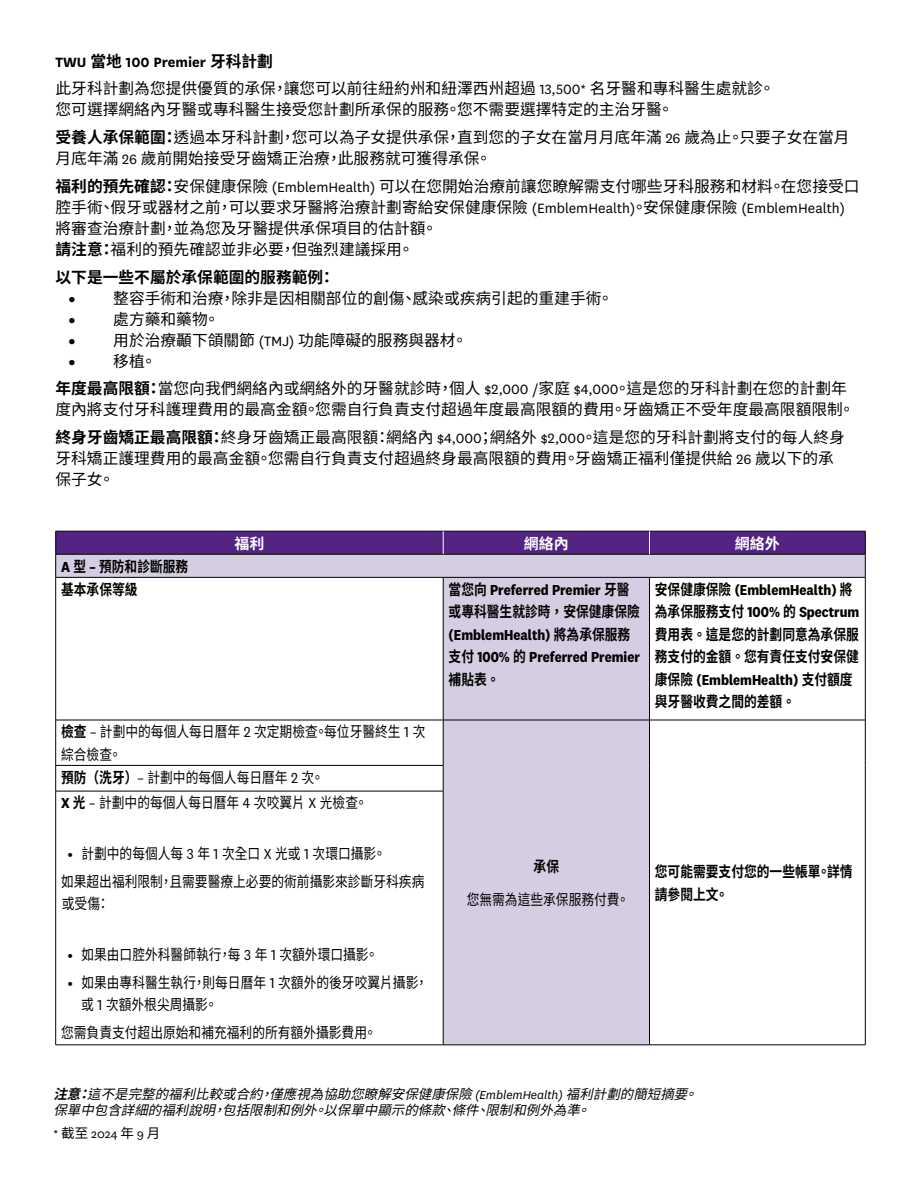
<style>
.page{position:relative;width:918px;height:1188px;background:#fff}
.page>*{position:absolute;margin:0;border:0;box-sizing:border-box;transform-origin:0 0}
.t1{font:15.75px/21px "Noto Sans CJ Ktc";color:#000}
.t2{font:700 15.75px "National";color:#000}
.t3{font:700 15.75px "Noto Sans CJ Ktc";color:#000}
.t4{font:900 15.75px "National";color:#000}
.t5{font:15px/22.5px "Noto Sans CJ Ktc";color:#000;scale:.85 1}
.t6{font:700 15px/22.5px "National 2 Narrow";color:#000}
.t7{font:700 15px/22.5px "Noto Sans CJ Ktc";color:#000;scale:.85 1}
.t8{font:700 15px "Noto Sans CJ Ktc";color:#fff}
.t9{font:italic 13.5px/16.2px "Noto Sans CJ Ktc";color:#000}
.t10{font:13.5px "National";color:#000}
.s1{font-family:"Noto Sans CJ Ktc"}
.s2{font-family:"National"}
.s3{font-weight:700}
.s4{font-family:"National 2 Narrow"}
.s5{font-family:"National 2 Narrow";font-weight:700}
</style>
<div class="page">
<svg style="left:56px;top:578px;width:809px;height:142px"></svg>
<svg style="left:56px;top:721px;width:809px;height:324px"></svg>
<hr style="left:56px;top:577px;width:387px;height:1px;background:#000">
<hr style="left:55px;top:578px;width:1px;height:142px;background:#000">
<hr style="left:443px;top:577px;width:207px;height:1px;background:#000">
<hr style="left:443px;top:578px;width:1px;height:142px;background:#000">
<hr style="left:650px;top:577px;width:216px;height:1px;background:#000">
<hr style="left:649px;top:578px;width:1px;height:142px;background:#000">
<hr style="left:865px;top:578px;width:1px;height:142px;background:#000">
<hr style="left:56px;top:720px;width:387px;height:1px;background:#000">
<hr style="left:55px;top:720px;width:1px;height:45px;background:#000">
<hr style="left:443px;top:720px;width:207px;height:1px;background:#000">
<hr style="left:443px;top:720px;width:1px;height:45px;background:#000">
<hr style="left:650px;top:720px;width:216px;height:1px;background:#000">
<hr style="left:649px;top:720px;width:1px;height:45px;background:#000">
<hr style="left:865px;top:720px;width:1px;height:45px;background:#000">
<svg style="left:649px;top:765px;width:1px;height:26px"></svg>
<svg style="left:865px;top:765px;width:1px;height:26px"></svg>
<hr style="left:649px;top:791px;width:1px;height:254px;background:#000">
<hr style="left:865px;top:791px;width:1px;height:254px;background:#000">
<hr style="left:56px;top:765px;width:387px;height:1px;background:#000">
<svg style="left:55px;top:766px;width:1px;height:25px"></svg>
<svg style="left:443px;top:766px;width:1px;height:25px"></svg>
<hr style="left:56px;top:791px;width:387px;height:1px;background:#000">
<hr style="left:55px;top:791px;width:1px;height:254px;background:#000">
<hr style="left:443px;top:791px;width:1px;height:254px;background:#000">
<hr style="left:56px;top:1045px;width:387px;height:1px;background:#000">
<hr style="left:443px;top:1045px;width:207px;height:1px;background:#000">
<hr style="left:650px;top:1045px;width:216px;height:1px;background:#000">
<svg style="left:55px;top:531px;width:811px;height:46px;background:#8d73aa"></svg>
<p class="t2" style="left:56px;top:51px;width:219px">TWU <span class="s1">當地</span> 100 Premier <span class="s1">牙科計劃</span></p>
<p class="t1" style="left:56px;top:78px;width:721px">此牙科計劃為您提供優質的承保，讓您可以前往紐約州和紐澤西州超過 <span class="s2">13,500*</span> 名牙醫和專科醫生處就診。您可選擇網絡內牙醫或專科醫生接受您計劃所承保的服務。您不需要選擇特定的主治牙醫。</p>
<p class="t1" style="left:56px;top:127px;width:796px"><span class="s3">受養人承保範圍：</span>透過本牙科計劃，您可以為子女提供承保，直到您的子女在當月月底年滿 <span class="s2">26</span> 歲為止。只要子女在當月月底年滿 <span class="s2">26</span> 歲前開始接受牙齒矯正治療，此服務就可獲得承保。</p>
<p class="t1" style="left:56px;top:176px;width:806px"><span class="s3">福利的預先確認：</span>安保健康保險 <span class="s2">(EmblemHealth)</span> 可以在您開始治療前讓您瞭解需支付哪些牙科服務和材料。在您接受口腔手術、假牙或器材之前，可以要求牙醫將治療計劃寄給安保健康保險 <span class="s2">(EmblemHealth)</span>。安保健康保險 <span class="s2">(EmblemHealth)</span>將審查治療計劃，並為您及牙醫提供承保項目的估計額。<br><span class="s3">請注意：</span>福利的預先確認並非必要，但強烈建議採用。</p>
<p class="t3" style="left:56px;top:268px;width:281px">以下是一些不屬於承保範圍的服務範例：</p>
<p class="t4" style="left:69px;top:288px;width:8px">•</p>
<p class="t1" style="left:113px;top:288px;width:502px">整容手術和治療，除非是因相關部位的創傷、感染或疾病引起的重建手術。</p>
<p class="t4" style="left:69px;top:309px;width:8px">•</p>
<p class="t1" style="left:113px;top:309px;width:108px">處方藥和藥物。</p>
<p class="t4" style="left:69px;top:330px;width:8px">•</p>
<p class="t1" style="left:113px;top:330px;width:356px">用於治療顳下頜關節 <span class="s2">(TMJ)</span> 功能障礙的服務與器材。</p>
<p class="t4" style="left:69px;top:351px;width:8px">•</p>
<p class="t1" style="left:55px;top:347px;width:793px;line-height:27.8px;text-indent:58px">移植。<br><span class="s3">年度最高限額：</span>當您向我們網絡內或網絡外的牙醫就診時，個人 <span class="s2">$2,000 /</span>家庭 <span class="s2">$4,000</span>。這是您的牙科計劃在您的計劃年</p>
<p class="t1" style="left:55px;top:396px;width:801px;line-height:27.8px">度內將支付牙科護理費用的最高金額。您需自行負責支付超過年度最高限額的費用。牙齒矯正不受年度最高限額限制。<span class="s3">終身牙齒矯正最高限額：</span>終身牙齒矯正最高限額：網絡內 <span class="s2">$4,000</span>；網絡外 <span class="s2">$2,000</span>。這是您的牙科計劃將支付的每人終身</p>
<p class="t1" style="left:55px;top:448px;width:780px">牙科矯正護理費用的最高金額。您需自行負責支付超過終身最高限額的費用。牙齒矯正福利僅提供給 <span class="s2">26</span> 歲以下的承保子女。</p>
<p class="t7" style="left:61px;top:555px;width:151px;line-height:23px"><span class="s4">A</span> 型 <span class="s4">–</span> 預防和診斷服務基本承保等級</p>
<p class="t8" style="left:234px;top:535px;width:31px">福利</p>
<p class="t8" style="left:524px;top:535px;width:46px">網絡內</p>
<p class="t8" style="left:735px;top:535px;width:47px">網絡外</p>
<p class="t6" style="left:449px;top:578px;width:182px"><span class="s1">當您向</span> Preferred Premier <span class="s1">牙醫</span></p>
<p class="t7" style="left:449px;top:601px;width:226px">或專科醫生就診時，安保健康保險</p>
<p class="t6" style="left:449px;top:623px;width:193px">(EmblemHealth) <span class="s1">將為承保服務支付</span> 100% <span class="s1">的</span> Preferred Premier</p>
<p class="t7" style="left:449px;top:668px;width:61px">補貼表。</p>
<p class="t6" style="left:655px;top:578px;width:206px"><span class="s1">安保健康保險</span> (EmblemHealth) <span class="s1">將為承保服務支付</span> 100% <span class="s1">的</span> Spectrum</p>
<p class="t7" style="left:655px;top:623px;width:241px">費用表。這是您的計劃同意為承保服務支付的金額。您有責任支付安保健</p>
<p class="t6" style="left:655px;top:668px;width:199px"><span class="s1">康保險</span> (EmblemHealth) <span class="s1">支付額度</span></p>
<p class="t7" style="left:655px;top:691px;width:166px">與牙醫收費之間的差額。</p>
<p class="t5" style="left:61px;top:721px;width:430px"><span class="s3">檢查</span> <span class="s4">–</span> 計劃中的每個人每日曆年 <span class="s4">2</span> 次定期檢查。每位牙醫終生 <span class="s4">1</span> 次綜合檢查。</p>
<p class="t5" style="left:61px;top:765px;width:362px;line-height:25.7px"><span class="s3">預防（洗牙）</span><span class="s4">–</span> 計劃中的每個人每日曆年 <span class="s4">2</span> 次。<br><span class="s5">X</span> <span class="s3">光</span> <span class="s4">–</span> 計劃中的每個人每日曆年 <span class="s4">4</span> 次咬翼片 <span class="s4">X</span> 光檢查。</p>
<p class="t5" style="left:61px;top:840px;width:429px;line-height:27.9px;text-indent:7px"><span class="s4">•</span> 計劃中的每個人每 <span class="s4">3</span> 年 <span class="s4">1</span> 次全口 <span class="s4">X</span> 光或 <span class="s4">1</span> 次環口攝影。<br>如果超出福利限制，且需要醫療上必要的術前攝影來診斷牙科疾病</p>
<p class="t5" style="left:62px;top:893px;width:58px">或受傷：</p>
<p class="t5" style="left:68px;top:943px;width:367px"><span class="s4">•</span> 如果由口腔外科醫師執行，每 <span class="s4">3</span> 年 <span class="s4">1</span> 次額外環口攝影。</p>
<p class="t5" style="left:81px;top:971px;width:409px;text-indent:-13px"><span class="s4">•</span> 如果由專科醫生執行，則每日曆年 <span class="s4">1</span> 次額外的後牙咬翼片攝影，或 <span class="s4">1</span> 次額外根尖周攝影。</p>
<p class="t5" style="left:61px;top:1022px;width:373px">您需負責支付超出原始和補充福利的所有額外攝影費用。</p>
<p class="t7" style="left:534px;top:855px;width:31px">承保</p>
<p class="t5" style="left:467px;top:889px;width:193px">您無需為這些承保服務付費。</p>
<p class="t7" style="left:655px;top:861px;width:234px">您可能需要支付您的一些帳單。詳情請參閱上文。</p>
<p class="t9" style="left:53px;top:1087px;width:654px"><span class="s3">注意：</span>這不是完整的福利比較或合約，僅應視為協助您瞭解安保健康保險<span class="s2">( E m b l e m H e a l t h )</span> 福利計劃的簡短摘要。保單中包含詳細的福利說明，包括限制和例外。以保單中顯示的條款、條件、限制和例外為準。</p>
<p class="t10" style="left:53px;top:1126px;width:108px">* <span class="s1">截至</span> 2024 <span class="s1">年</span> 9 <span class="s1">月</span></p>
</div>
